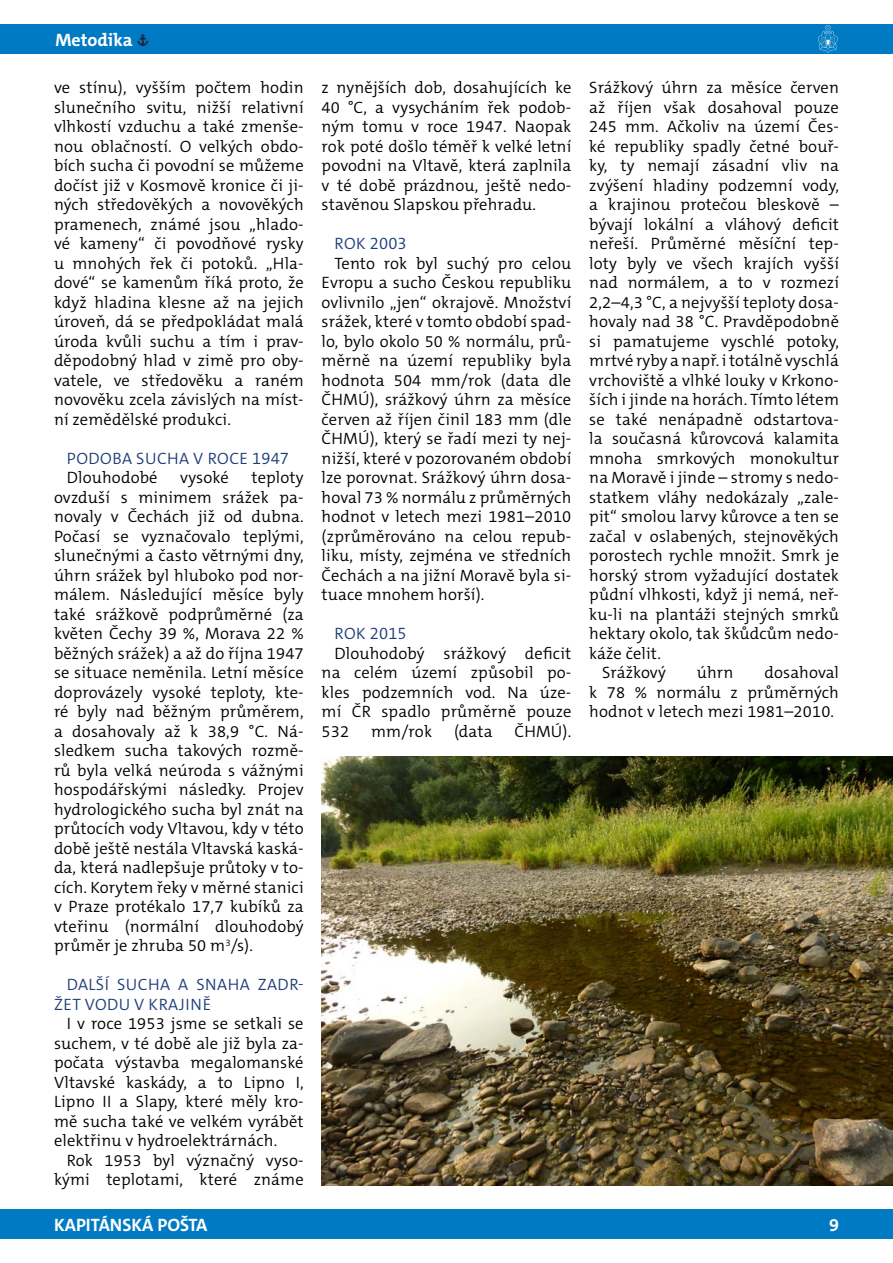
<style>
.page{position:relative;width:893px;height:1263px;background:#fff}
.page>*{position:absolute;margin:0;border:0;box-sizing:border-box;transform-origin:0 0}
.t1{font:700 18px "The Mix C5";color:#fff}
.t2{font:300 16.5px/19.5px "The Mix C5";letter-spacing:.01em;color:#000;text-align:justify}
.t3{font:300 16.5px/19.5px "The Mix C5";letter-spacing:.03em;color:#1e3d78}
.s1{font-family:"SKAUT";font-size:16.5px;color:#1d2343}
</style>
<div class="page">
<div style="left:0;top:1209px;width:893px;height:30px;background:#007bc3"></div>
<div style="left:0;top:24px;width:893px;height:30px;background:#007bc3"></div>
<svg style="left:818px;top:25px;width:20px;height:28px"></svg>
<img style="left:322px;top:756px;width:571px;height:430px">
<p class="t1" style="left:55px;top:28px;width:95px">Metodika <span class="s1">»</span></p>
<p class="t2" style="left:54px;top:78px;width:251px">ve stínu), vyšším počtem hodin slunečního svitu, nižší relativní vlhkostí vzduchu a také zmenše&shy;nou oblačností. O velkých obdo&shy;bích sucha či povodní se můžeme dočíst již v Kosmově kronice či ji&shy;ných středověkých a novověkých pramenech, známé jsou „hlado&shy;vé kameny“ či povodňové rysky u mnohých řek či potoků. „Hla&shy;dové“ se kamenům říká proto, že když hladina klesne až na jejich úroveň, dá se předpokládat malá úroda kvůli suchu a tím i prav&shy;děpodobný hlad v zimě pro oby&shy;vatele, ve středověku a raném novověku zcela závislých na míst&shy;ní zemědělské produkci.</p>
<p class="t3" style="left:67px;top:448px;width:224px">PODOBA SUCHA V ROCE 1947</p>
<p class="t2" style="left:67px;top:468px;width:92px">Dlouhodobé</p>
<p class="t2" style="left:180px;top:468px;width:50px">vysoké</p>
<p class="t2" style="left:54px;top:468px;width:251px;text-indent:197px">teploty ovzduší s minimem srážek pa&shy;novaly v Čechách již od dubna.<br>Počasí se vyznačovalo teplými, slunečnými a často větrnými dny, úhrn srážek byl hluboko pod nor&shy;málem. Následující měsíce byly také srážkově podprůměrné (za květen Čechy 39 %, Morava 22 % běžných srážek) a až do října 1947 se situace neměnila. Letní měsíce doprovázely vysoké teploty, kte&shy;ré byly nad běžným průměrem, a dosahovaly až k 38,9 °C. Ná&shy;sledkem sucha takových rozmě&shy;rů byla velká neúroda s vážnými hospodářskými následky. Projev hydrologického sucha byl znát na průtocích vody Vltavou, kdy v této době ještě nestála Vltavská kaská&shy;da, která nadlepšuje průtoky v to&shy;cích. Korytem řeky v měrné stanici v Praze protékalo 17,7 kubíků za vteřinu (normální dlouhodobý průměr je zhruba 50 m<sup>3</sup>/s).</p>
<p class="t3" style="left:54px;top:975px;width:251px;text-indent:13px">DALŠÍ SUCHA A SNAHA ZADR-<br>ŽET VODU V KRAJINĚ</p>
<p class="t2" style="left:54px;top:1014px;width:251px;text-indent:13px">I v roce 1953 jsme se setkali se suchem, v té době ale již byla za&shy;počata výstavba megalomanské Vltavské kaskády, a to Lipno I, Lipno II a Slapy, které měly kro&shy;mě sucha také ve velkém vyrábět elektřinu v hydroelektrárnách.</p>
<p class="t2" style="left:54px;top:1150px;width:251px;text-align:right">Rok 1953 byl význačný vyso&shy;kými teplotami, které známe</p>
<p class="t2" style="left:322px;top:78px;width:251px">z nynějších dob, dosahujících ke 40 °C, a vysycháním řek podob&shy;ným tomu v roce 1947. Naopak rok poté došlo téměř k velké letní povodni na Vltavě, která zaplnila v té době prázdnou, ještě nedo&shy;stavěnou Slapskou přehradu.</p>
<p class="t3" style="left:335px;top:234px;width:74px">ROK 2003</p>
<p class="t2" style="left:322px;top:253px;width:251px;text-indent:13px">Tento rok byl suchý pro celou Evropu a sucho Českou republiku ovlivnilo „jen“ okrajově. Množství srážek, které v tomto období spad&shy;lo, bylo okolo 50 % normálu, prů&shy;měrně na území republiky byla hodnota 504 mm/rok (data dle ČHMÚ), srážkový úhrn za měsíce červen až říjen činil 183 mm (dle ČHMÚ), který se řadí mezi ty nej&shy;nižší, které v pozorovaném období lze porovnat. Srážkový úhrn dosa&shy;hoval 73 % normálu z průměrných hodnot v letech mezi 1981–2010 (zprůměrováno na celou repub&shy;liku, místy, zejména ve středních Čechách a na jižní Moravě byla si&shy;tuace mnohem horší).</p>
<p class="t3" style="left:335px;top:624px;width:74px">ROK 2015</p>
<p class="t2" style="left:322px;top:643px;width:251px;text-indent:13px">Dlouhodobý srážkový deficit na celém území způsobil po&shy;kles podzemních vod. Na úze&shy;mí ČR spadlo průměrně pouze 532</p>
<p class="t2" style="left:371px;top:721px;width:62px">mm/rok</p>
<p class="t2" style="left:454px;top:721px;width:40px">(data</p>
<p class="t2" style="left:514px;top:721px;width:58px">ČHMÚ).</p>
<p class="t2" style="left:589px;top:78px;width:251px">Srážkový úhrn za měsíce červen</p>
<p class="t2" style="left:589px;top:97px;width:251px">až říjen však dosahoval pouze</p>
<p class="t2" style="left:589px;top:117px;width:251px">245 mm. Ačkoliv na území Čes-</p>
<p class="t2" style="left:589px;top:136px;width:251px">ké republiky spadly četné bouř-</p>
<p class="t2" style="left:589px;top:156px;width:251px">ky, ty nemají zásadní vliv na</p>
<p class="t2" style="left:589px;top:175px;width:251px">zvýšení hladiny podzemní vody,</p>
<p class="t2" style="left:589px;top:195px;width:251px">a krajinou protečou bleskově –</p>
<p class="t2" style="left:589px;top:214px;width:251px">bývají lokální a vláhový deficit</p>
<p class="t2" style="left:589px;top:234px;width:251px">neřeší. Průměrné měsíční tep-</p>
<p class="t2" style="left:589px;top:253px;width:251px">loty byly ve všech krajích vyšší</p>
<p class="t2" style="left:589px;top:273px;width:251px">nad normálem, a to v rozmezí</p>
<p class="t2" style="left:589px;top:292px;width:251px">2,2–4,3 °C, a nejvyšší teploty dosa-</p>
<p class="t2" style="left:589px;top:312px;width:251px">hovaly nad 38 °C. Pravděpodobně</p>
<p class="t2" style="left:589px;top:331px;width:251px">si pamatujeme vyschlé potoky,</p>
<p class="t2" style="left:589px;top:351px;width:251px">mrtvé ryby a např. i totálně vyschlá</p>
<p class="t2" style="left:589px;top:370px;width:251px">vrchoviště a vlhké louky v Krkono-</p>
<p class="t2" style="left:589px;top:390px;width:251px">ších i jinde na horách. Tímto létem</p>
<p class="t2" style="left:589px;top:409px;width:251px">se také nenápadně odstartova-</p>
<p class="t2" style="left:589px;top:429px;width:251px">la současná kůrovcová kalamita</p>
<p class="t2" style="left:589px;top:449px;width:251px">mnoha smrkových monokultur</p>
<p class="t2" style="left:589px;top:468px;width:251px">na Moravě i jinde – stromy s nedo-</p>
<p class="t2" style="left:589px;top:488px;width:251px">statkem vláhy nedokázaly „zale-</p>
<p class="t2" style="left:589px;top:507px;width:251px">pit“ smolou larvy kůrovce a ten se</p>
<p class="t2" style="left:589px;top:527px;width:251px">začal v oslabených, stejnověkých</p>
<p class="t2" style="left:589px;top:546px;width:251px">porostech rychle množit. Smrk je</p>
<p class="t2" style="left:589px;top:566px;width:251px">horský strom vyžadující dostatek</p>
<p class="t2" style="left:589px;top:585px;width:251px">půdní vlhkosti, když ji nemá, neř-</p>
<p class="t2" style="left:589px;top:605px;width:251px">ku-li na plantáži stejných smrků</p>
<p class="t2" style="left:589px;top:624px;width:251px">hektary okolo, tak škůdcům nedo-</p>
<p class="t2" style="left:589px;top:644px;width:73px">káže čelit.</p>
<p class="t2" style="left:602px;top:663px;width:65px">Srážkový</p>
<p class="t2" style="left:697px;top:663px;width:38px">úhrn</p>
<p class="t2" style="left:589px;top:663px;width:251px;text-indent:175px">dosahoval k 78 % normálu z průměrných hodnot v letech mezi 1981–2010.</p>
<p class="t1" style="left:54px;top:1213px;width:155px">KAPITÁNSKÁ POŠTA</p>
<p class="t1" style="left:829px;top:1213px;width:11px">9</p>
</div>
